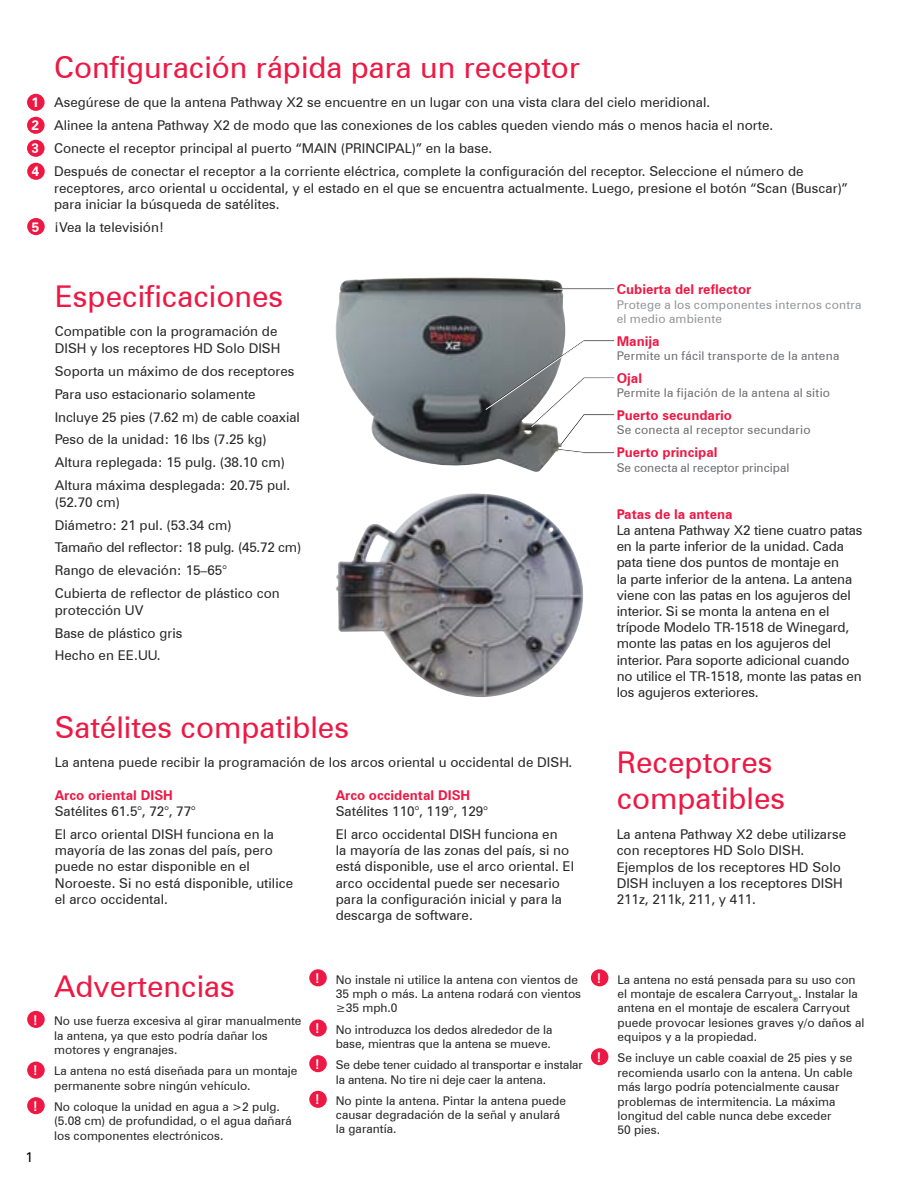
<style>
.page{position:relative;width:918px;height:1188px;background:#fff}
.page>*{position:absolute;margin:0;border:0;box-sizing:border-box;transform-origin:0 0}
.t1{font:30px/36px "Zurich BT";color:#ed1944}
.t2{font:13.5px/16.2px "Zurich BT";color:#292829}
.t3{font:700 13.5px "Zurich BT";color:#ed1944}
.t4{font:700 13.5px/23px "Zurich BT";color:#fff;text-align:justify}
.t5{font:13.5px "Zurich BT";color:#000}
.t6{font:12px/14.4px "Zurich BT";color:#292829}
.t7{font:12px "Zurich BT";letter-spacing:.015em;color:#6d6e71}
.t8{font:12px/14.2px "Zurich BT";letter-spacing:.02em;color:#939598}
</style>
<div class="page">
<div style="left:27px;top:94px;width:18px;height:17px;background:#ed1944;border-radius:50%"></div>
<div style="left:27px;top:117px;width:18px;height:17px;background:#ed1944;border-radius:50%"></div>
<div style="left:27px;top:140px;width:18px;height:17px;background:#ed1944;border-radius:50%"></div>
<div style="left:27px;top:163px;width:18px;height:17px;background:#ed1944;border-radius:50%"></div>
<div style="left:27px;top:218px;width:18px;height:17px;background:#ed1944;border-radius:50%"></div>
<div style="left:27px;top:1011px;width:18px;height:17px;background:#ed1944;border-radius:50%"></div>
<div style="left:27px;top:1062px;width:18px;height:17px;background:#ed1944;border-radius:50%"></div>
<div style="left:27px;top:1097px;width:18px;height:17px;background:#ed1944;border-radius:50%"></div>
<div style="left:309px;top:969px;width:18px;height:17px;background:#ed1944;border-radius:50%"></div>
<div style="left:309px;top:1020px;width:18px;height:17px;background:#ed1944;border-radius:50%"></div>
<div style="left:309px;top:1055px;width:18px;height:17px;background:#ed1944;border-radius:50%"></div>
<div style="left:591px;top:969px;width:17px;height:17px;background:#ed1944;border-radius:50%"></div>
<div style="left:591px;top:1048px;width:17px;height:17px;background:#ed1944;border-radius:50%"></div>
<div style="left:309px;top:1091px;width:18px;height:17px;background:#ed1944;border-radius:50%"></div>
<img style="left:336px;top:278px;width:229px;height:194px">
<img style="left:336px;top:493px;width:248px;height:204px">
<svg style="left:484px;top:340px;width:131px;height:113px"></svg>
<hr style="left:553px;top:288px;width:61px;height:1px;background:#000">
<hr style="left:553px;top:289px;width:61px;height:1px;background:#fff">
<p class="t4" style="left:32px;top:91px;width:9px">1<br>2<br>3<br>4</p>
<p class="t4" style="left:32px;top:215px;width:9px">5</p>
<h1 class="t1" style="left:54px;top:49px;width:527px">Configuración rápida para un receptor</h1>
<p class="t2" style="left:54px;top:91px;width:751px;line-height:23px">Asegúrese de que la antena Pathway X2 se encuentre en un lugar con una vista clara del cielo meridional.<br>Alinee la antena Pathway X2 de modo que las conexiones de los cables queden viendo más o menos hacia el norte.<br>Conecte el receptor principal al puerto “MAIN (PRINCIPAL)” en la base.<br>Después de conectar el receptor a la corriente eléctrica, complete la configuración del receptor. Seleccione el número de</p>
<p class="t2" style="left:54px;top:180px;width:795px">receptores, arco oriental u occidental, y el estado en el que se encuentra actualmente. Luego, presione el botón “Scan (Buscar)” para iniciar la búsqueda de satélites.</p>
<p class="t2" style="left:54px;top:219px;width:111px">¡Vea la televisión!</p>
<h1 class="t1" style="left:55px;top:278px;width:230px">Especificaciones</h1>
<p class="t2" style="left:55px;top:323px;width:227px">Compatible con la programación de<br>DISH y los receptores HD Solo DISH</p>
<p class="t2" style="left:55px;top:359px;width:246px;line-height:23px">Soporta un máximo de dos receptores Para uso estacionario solamente Incluye 25 pies (7.62 m) de cable coaxial Peso de la unidad: 16 lbs (7.25 kg)<br>Altura replegada: 15 pulg. (38.10 cm)<br>Altura máxima desplegada: 20.75 pul.</p>
<p class="t2" style="left:55px;top:490px;width:248px;line-height:23px">(52.70 cm)<br>Diámetro: 21 pul. (53.34 cm)<br>Tamaño del reflector: 18 pulg. (45.72 cm)<br>Rango de elevación: 15–65°<br>Cubierta de reflector de plástico con</p>
<p class="t2" style="left:55px;top:598px;width:129px;line-height:23px">protección UV<br>Base de plástico gris<br>Hecho en EE.UU.</p>
<h1 class="t1" style="left:55px;top:709px;width:296px">Satélites compatibles</h1>
<p class="t2" style="left:55px;top:754px;width:519px">La antena puede recibir la programación de los arcos oriental u occidental de DISH.</p>
<p class="t3" style="left:55px;top:787px;width:120px">Arco oriental DISH</p>
<p class="t2" style="left:55px;top:800px;width:221px;line-height:23px">Satélites 61.5°, 72°, 77°<br>El arco oriental DISH funciona en la</p>
<p class="t2" style="left:55px;top:842px;width:240px">mayoría de las zonas del país, pero puede no estar disponible en el<br>Noroeste. Si no está disponible, utilice el arco occidental.</p>
<p class="t3" style="left:336px;top:787px;width:136px">Arco occidental DISH</p>
<p class="t2" style="left:336px;top:800px;width:223px;line-height:23px">Satélites 110°, 119°, 129°<br>El arco occidental DISH funciona en</p>
<p class="t2" style="left:336px;top:842px;width:240px">la mayoría de las zonas del país, si no está disponible, use el arco oriental. El arco occidental puede ser necesario para la configuración inicial y para la descarga de software.</p>
<p class="t3" style="left:617px;top:281px;width:136px">Cubierta del reflector</p>
<p class="t8" style="left:617px;top:297px;width:246px">Protege a los componentes internos contra el medio ambiente</p>
<p class="t3" style="left:617px;top:333px;width:44px">Manija</p>
<p class="t7" style="left:617px;top:348px;width:224px">Permite un fácil transporte de la antena</p>
<p class="t3" style="left:617px;top:370px;width:27px">Ojal</p>
<p class="t7" style="left:617px;top:386px;width:215px">Permite la fijación de la antena al sitio</p>
<p class="t3" style="left:617px;top:407px;width:117px">Puerto secundario</p>
<p class="t7" style="left:617px;top:423px;width:195px">Se conecta al receptor secundario</p>
<p class="t3" style="left:617px;top:444px;width:102px">Puerto principal</p>
<p class="t7" style="left:617px;top:460px;width:174px">Se conecta al receptor principal</p>
<p class="t3" style="left:617px;top:506px;width:117px">Patas de la antena</p>
<p class="t2" style="left:617px;top:522px;width:247px">La antena Pathway X2 tiene cuatro patas en la parte inferior de la unidad. Cada pata tiene dos puntos de montaje en<br>la parte inferior de la antena. La antena viene con las patas en los agujeros del interior. Si se monta la antena en el trípode Modelo TR-1518 de Winegard, monte las patas en los agujeros del interior. Para soporte adicional cuando no utilice el TR-1518, monte las patas en los agujeros exteriores.</p>
<h1 class="t1" style="left:617px;top:745px;width:170px">Receptores compatibles</h1>
<p class="t2" style="left:617px;top:826px;width:231px">La antena Pathway X2 debe utilizarse con receptores HD Solo DISH.<br>Ejemplos de los receptores HD Solo<br>DISH incluyen a los receptores DISH<br>211z, 211k, 211, y 411.</p>
<p class="t4" style="left:33px;top:1008px;width:7px">!</p>
<p class="t4" style="left:33px;top:1059px;width:7px">!</p>
<p class="t4" style="left:33px;top:1094px;width:7px">!</p>
<p class="t5" style="left:25px;top:1149px;width:9px">1</p>
<h1 class="t1" style="left:54px;top:968px;width:182px">Advertencias</h1>
<p class="t6" style="left:54px;top:1014px;width:249px">No use fuerza excesiva al girar manualmente la antena, ya que esto podría dañar los motores y engranajes.</p>
<p class="t6" style="left:54px;top:1064px;width:245px">La antena no está diseñada para un montaje permanente sobre ningún vehículo.</p>
<p class="t6" style="left:54px;top:1099px;width:239px">No coloque la unidad en agua a &gt;2 pulg. (5.08 cm) de profundidad, o el agua dañará los componentes electrónicos.</p>
<p class="t4" style="left:315px;top:967px;width:7px">!</p>
<p class="t4" style="left:315px;top:1017px;width:7px">!</p>
<p class="t4" style="left:315px;top:1052px;width:7px">!</p>
<p class="t4" style="left:315px;top:1088px;width:7px">!</p>
<p class="t6" style="left:336px;top:972px;width:247px">No instale ni utilice la antena con vientos de<br>35 mph o más. La antena rodará con vientos ≥35 mph.0</p>
<p class="t6" style="left:336px;top:1022px;width:218px">No introduzca los dedos alrededor de la base, mientras que la antena se mueve.</p>
<p class="t6" style="left:336px;top:1058px;width:248px">Se debe tener cuidado al transportar e instalar la antena. No tire ni deje caer la antena.</p>
<p class="t6" style="left:336px;top:1093px;width:232px">No pinte la antena. Pintar la antena puede causar degradación de la señal y anulará la garantía.</p>
<p class="t4" style="left:597px;top:967px;width:7px">!</p>
<p class="t4" style="left:597px;top:1045px;width:7px">!</p>
<p class="t6" style="left:618px;top:972px;width:249px">La antena no está pensada para su uso con el montaje de escalera Carryout<sub>®</sub>. Instalar la antena en el montaje de escalera Carryout puede provocar lesiones graves y/o daños al equipos y a la propiedad.</p>
<p class="t6" style="left:618px;top:1051px;width:237px">Se incluye un cable coaxial de 25 pies y se recomienda usarlo con la antena. Un cable más largo podría potencialmente causar problemas de intermitencia. La máxima longitud del cable nunca debe exceder<br>50 pies.</p>
</div>
